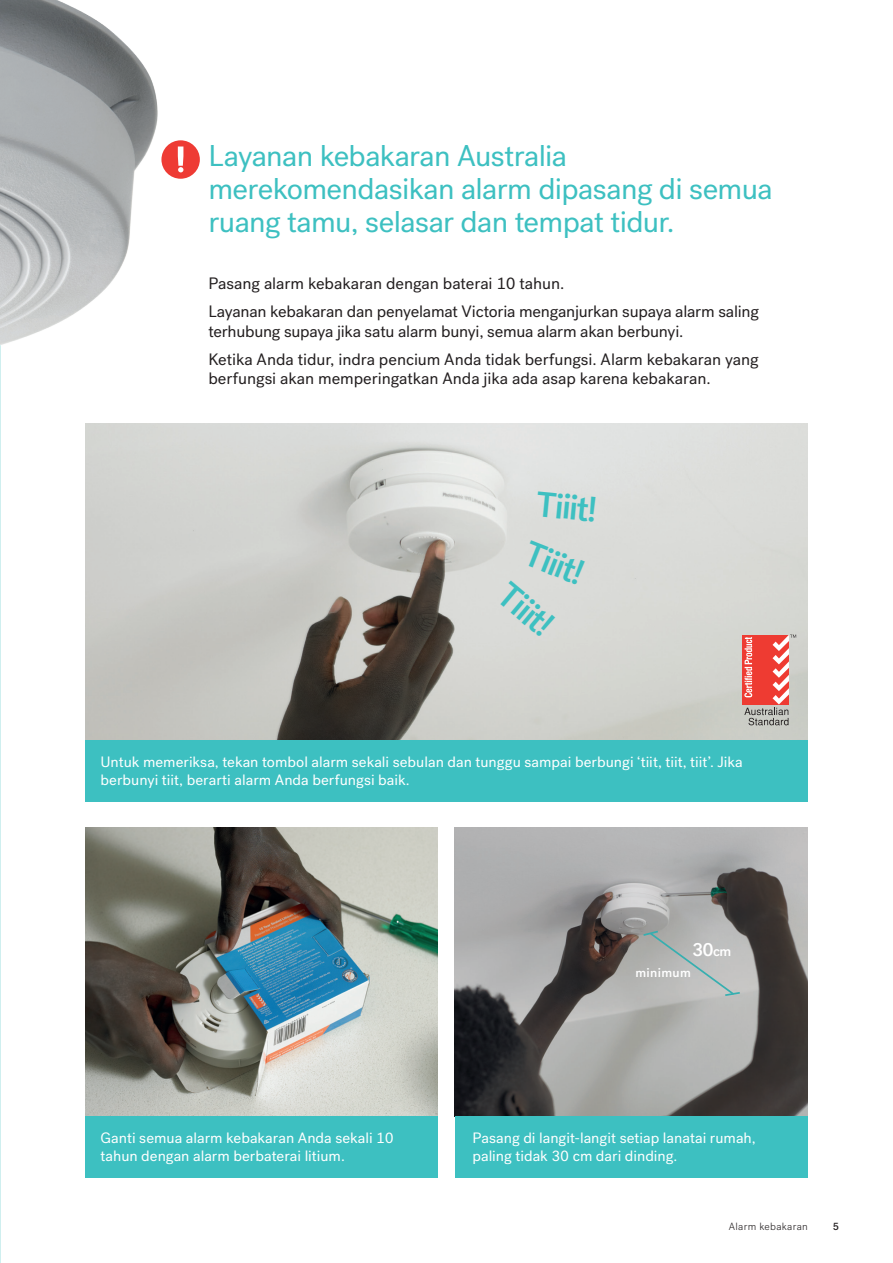
<style>
.page{position:relative;width:893px;height:1263px;background:#fff}
.page>*{position:absolute;margin:0;border:0;box-sizing:border-box;transform-origin:0 0}
.t1{font:500 35.4px "Post Grotesk";color:#3dc0c1}
.t2{font:30px/33px "Post Grotesk";letter-spacing:-.02em;color:#3dc0c1}
.t3{font:500 18.75px "Post Grotesk";color:#fff}
.t4{font:16.5px/19.5px "Post Grotesk";letter-spacing:-.005em;color:#231f20}
.t5{font:15px/18px "Post Grotesk";color:#fff}
.t6{font:500 12.75px "Post Grotesk";letter-spacing:.025em;color:#fff}
.t7{font:300 10.5px "Post Grotesk";letter-spacing:.03em;color:#231f20}
.t8{font:500 10.5px "Post Grotesk";color:#231f20}
.s1{font-size:13.95px}
</style>
<div class="page">
<img style="left:0;top:0;width:158px;height:376px">
<img style="left:455px;top:827px;width:353px;height:289px">
<img style="left:85px;top:424px;width:723px;height:316px">
<img style="left:85px;top:827px;width:353px;height:289px">
<div style="left:85px;top:1116px;width:353px;height:62px;background:#3dc0c1"></div>
<div style="left:85px;top:740px;width:723px;height:61px;background:#3dc0c1"></div>
<div style="left:455px;top:1116px;width:353px;height:62px;background:#3dc0c1"></div>
<svg style="left:641px;top:929px;width:101px;height:68px;background:#b5b9b8"></svg>
<svg style="left:161px;top:140px;width:39px;height:39px"></svg>
<div style="left:742px;top:635px;width:47px;height:69px;background:#ee3b32"></div>
<svg style="left:744px;top:635px;width:52px;height:90px"></svg>
<p class="t2" style="left:208px;top:139px;width:566px">Layanan kebakaran Australia merekomendasikan alarm dipasang di semua ruang tamu, selasar dan tempat tidur.</p>
<p class="t4" style="left:208px;top:274px;width:357px">Pasang alarm kebakaran dengan baterai 10 tahun.</p>
<p class="t4" style="left:208px;top:302px;width:552px">Layanan kebakaran dan penyelamat Victoria menganjurkan supaya alarm saling terhubung supaya jika satu alarm bunyi, semua alarm akan berbunyi.</p>
<p class="t4" style="left:208px;top:349px;width:552px">Ketika Anda tidur, indra pencium Anda tidak berfungsi. Alarm kebakaran yang berfungsi akan memperingatkan Anda jika ada asap karena kebakaran.</p>
<p class="t1" style="left:539px;top:482px;width:62px;rotate:6deg">Tiiit!</p>
<p class="t1" style="left:534px;top:532px;width:62px;rotate:22deg">Tiiit!</p>
<p class="t1" style="left:516px;top:573px;width:62px;rotate:40deg">Tiiit!</p>
<p class="t5" style="left:100px;top:753px;width:644px">Untuk memeriksa, tekan tombol alarm sekali sebulan dan tunggu sampai berbungi ‘tiit, tiit, tiit’. Jika berbunyi tiit, berarti alarm Anda berfungsi baik.</p>
<p class="t3" style="left:692px;top:938px;width:41px">30<span class="s1">cm</span></p>
<p class="t6" style="left:635px;top:964px;width:57px">minimum</p>
<p class="t5" style="left:100px;top:1129px;width:295px">Ganti semua alarm kebakaran Anda sekali 10 tahun dengan alarm berbaterai litium.</p>
<p class="t5" style="left:472px;top:1129px;width:285px">Pasang di langit-langit setiap lanatai rumah, paling tidak 30 cm dari dinding.</p>
<p class="t7" style="left:729px;top:1220px;width:81px">Alarm kebakaran</p>
<p class="t8" style="left:833px;top:1219px;width:8px">5</p>
</div>
